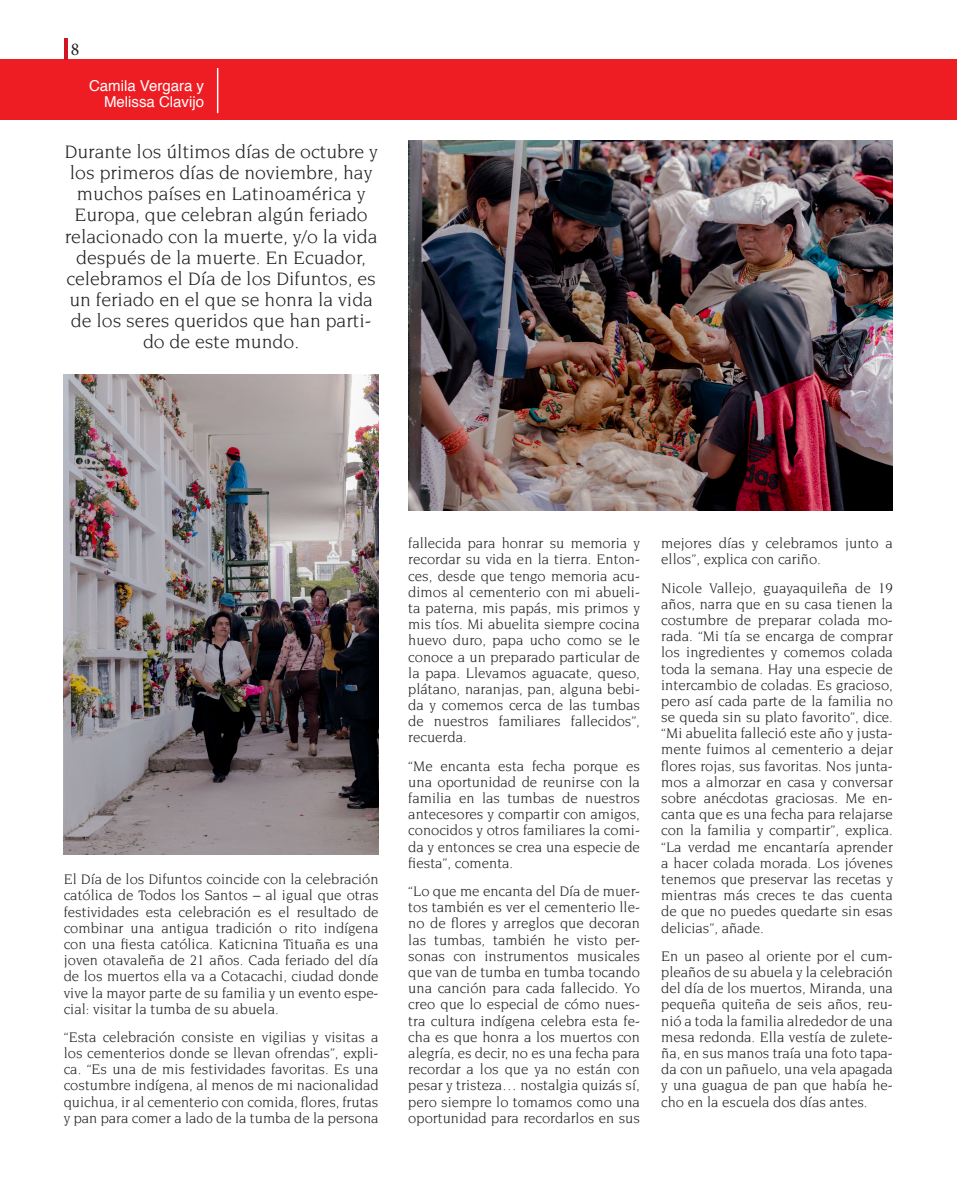
<style>
.page{position:relative;width:957px;height:1191px;background:#fff}
.page>*{position:absolute;margin:0;border:0;box-sizing:border-box;transform-origin:0 0}
.t1{font:19.5px/21px "Novarese";color:#231f20;text-align:center}
.t2{font:18px "Minion Pro";color:#231f20}
.t3{font:15px/16.2px "Novarese";color:#231f20;text-align:justify}
.t4{font:15px/16.2px "Helvetica";color:#fff;text-align:right}
</style>
<div class="page">
<div style="left:0;top:59px;width:957px;height:61px;background:#ee1d23"></div>
<hr style="left:217px;top:68px;width:1px;height:45px;background:#fff">
<img style="left:408px;top:140px;width:485px;height:370px">
<img style="left:64px;top:375px;width:314px;height:480px">
<hr style="left:64px;top:38px;width:3px;height:22px;background:#d11623">
<p class="t2" style="left:71px;top:37px;width:10px">8</p>
<p class="t4" style="left:89px;top:79px;width:117px">Camila Vergara y<br>Melissa Clavijo</p>
<p class="t1" style="left:64px;top:141px;width:315px">Durante los últimos días de octubre y los primeros días de noviembre, hay muchos países en Latinoamérica y Europa, que celebran algún feriado relacionado con la muerte, y/o la vida después de la muerte. En Ecuador, celebramos el Día de los Difuntos, es un feriado en el que se honra la vida de los seres queridos que han parti&shy;do de este mundo.</p>
<p class="t3" style="left:64px;top:871px;width:316px">El Día de los Difuntos coincide con la celebración católica de Todos los Santos – al igual que otras festividades esta celebración es el resultado de combinar una antigua tradición o rito indígena con una fiesta católica. Katicnina Tituaña es una joven otavaleña de 21 años. Cada feriado del día de los muertos ella va a Cotacachi, ciudad donde vive la mayor parte de su familia y un evento espe&shy;cial: visitar la tumba de su abuela.</p>
<p class="t3" style="left:64px;top:1028px;width:316px">“Esta celebración consiste en vigilias y visitas a los cementerios donde se llevan ofrendas”, expli&shy;ca. “Es una de mis festividades favoritas. Es una costumbre indígena, al menos de mi nacionalidad quichua, ir al cementerio con comida, flores, frutas y pan para comer a lado de la tumba de la persona</p>
<p class="t3" style="left:408px;top:535px;width:233px">fallecida para honrar su memoria y recordar su vida en la tierra. Enton&shy;ces, desde que tengo memoria acu&shy;dimos al cementerio con mi abueli&shy;ta paterna, mis papás, mis primos y mis tíos. Mi abuelita siempre cocina huevo duro, papa ucho como se le conoce a un preparado particular de la papa. Llevamos aguacate, queso, plátano, naranjas, pan, alguna bebi&shy;da y comemos cerca de las tumbas de nuestros familiares fallecidos”, recuerda.</p>
<p class="t3" style="left:408px;top:757px;width:233px">“Me encanta esta fecha porque es una oportunidad de reunirse con la familia en las tumbas de nuestros antecesores y compartir con amigos, conocidos y otros familiares la comi&shy;da y entonces se crea una especie de fiesta”, comenta.</p>
<p class="t3" style="left:408px;top:883px;width:233px">“Lo que me encanta del Día de muer&shy;tos también es ver el cementerio lle&shy;no de flores y arreglos que decoran las tumbas, también he visto per&shy;sonas con instrumentos musicales que van de tumba en tumba tocando una canción para cada fallecido. Yo creo que lo especial de cómo nues&shy;tra cultura indígena celebra esta fe&shy;cha es que honra a los muertos con alegría, es decir, no es una fecha para recordar a los que ya no están con pesar y tristeza… nostalgia quizás sí, pero siempre lo tomamos como una oportunidad para recordarlos en sus</p>
<p class="t3" style="left:661px;top:535px;width:233px">mejores días y celebramos junto a ellos”, explica con cariño.</p>
<p class="t3" style="left:661px;top:579px;width:233px">Nicole Vallejo, guayaquileña de 19 años, narra que en su casa tienen la costumbre de preparar colada mo&shy;rada. “Mi tía se encarga de comprar los ingredientes y comemos colada toda la semana. Hay una especie de intercambio de coladas. Es gracioso, pero así cada parte de la familia no se queda sin su plato favorito”, dice. “Mi abuelita falleció este año y justa&shy;mente fuimos al cementerio a dejar flores rojas, sus favoritas. Nos junta&shy;mos a almorzar en casa y conversar sobre anécdotas graciosas. Me en&shy;canta que es una fecha para relajarse con la familia y compartir”, explica. “La verdad me encantaría aprender a hacer colada morada. Los jóvenes tenemos que preservar las recetas y mientras más creces te das cuenta de que no puedes quedarte sin esas delicias”, añade.</p>
<p class="t3" style="left:661px;top:947px;width:233px">En un paseo al oriente por el cum&shy;pleaños de su abuela y la celebración del día de los muertos, Miranda, una pequeña quiteña de seis años, reu&shy;nió a toda la familia alrededor de una mesa redonda. Ella vestía de zulete&shy;ña, en sus manos traía una foto tapa&shy;da con un pañuelo, una vela apagada y una guagua de pan que había he&shy;cho en la escuela dos días antes.</p>
</div>
